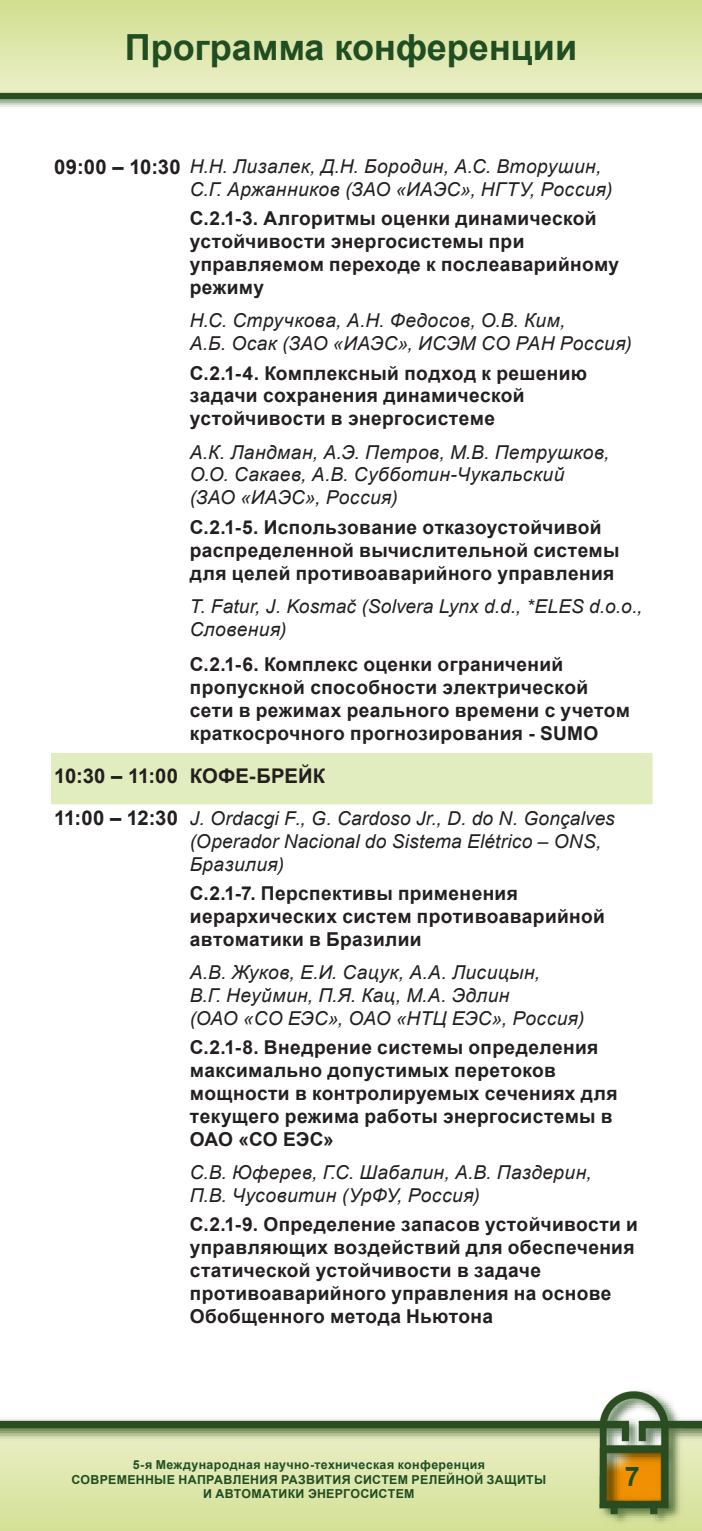
<style>
.page{position:relative;width:702px;height:1531px;background:#fff}
.page>*{position:absolute;margin:0;border:0;box-sizing:border-box;transform-origin:0 0}
.t1{font:700 36px "Arial";color:#214d23}
.t2{font:700 27px "Arial";color:#214d23}
.BASREC_table_data{font:700 20.25px "Arial";letter-spacing:.015em;color:#231f20}
.BASREC_table_text_bo{font:700 20.25px "Arial";color:#231f20}
.BASREC_table_text_bo-2{font:700 19.12px/22.9px "Arial";letter-spacing:.02em;color:#231f20}
.BASREC_table_text_it{font:italic 19.12px/22.9px "Arial";letter-spacing:.02em;color:#231f20}
.BASREC_table_text_it-2{font:700 19.12px/22.9px "Arial";letter-spacing:.02em;color:#231f20}
.t3{font:700 12.38px/14.8px "Arial";letter-spacing:.025em;color:#214d23;text-align:center}
</style>
<div class="page">
<img style="left:0;top:1390px;width:702px;height:141px">
<img style="left:0;top:0;width:702px;height:107px">
<div style="left:51px;top:753px;width:601px;height:51px;background:#e1ecbf"></div>
<h1 class="t1" style="left:125px;top:23px;width:454px">Программа конференции</h1>
<p class="BASREC_table_data" style="left:54px;top:153px;width:128px">09:00 – 10:30</p>
<p class="BASREC_table_text_it" style="left:190px;top:155px;width:424px">Н.Н. Лизалек, Д.Н. Бородин, А.С. Вторушин,<br>С.Г. Аржанников (ЗАО «ИАЭС», НГТУ, Россия)</p>
<p class="BASREC_table_text_bo-2" style="left:190px;top:208px;width:431px">С.2.1-3. Алгоритмы оценки динамической устойчивости энергосистемы при управляемом переходе к послеаварийному режиму</p>
<p class="BASREC_table_text_it" style="left:190px;top:309px;width:443px">Н.С. Стручкова, А.Н. Федосов, О.В. Ким,<br>А.Б. Осак (ЗАО «ИАЭС», ИСЭМ СО РАН Россия)</p>
<p class="BASREC_table_text_bo-2" style="left:190px;top:362px;width:399px">С.2.1-4. Комплексный подход к решению задачи сохранения динамической устойчивости в энергосистеме</p>
<p class="BASREC_table_text_it" style="left:190px;top:441px;width:421px">А.К. Ландман, А.Э. Петров, М.В. Петрушков,<br>О.О. Сакаев, А.В. Субботин-Чукальский (ЗАО «ИАЭС», Россия)</p>
<p class="BASREC_table_text_bo-2" style="left:190px;top:516px;width:431px">С.2.1-5. Использование отказоустойчивой распределенной вычислительной системы для целей противоаварийного управления</p>
<p class="BASREC_table_text_it" style="left:190px;top:595px;width:454px">T. Fatur, J. Kosmač (Solvera Lynx d.d., *ELES d.o.o.,<br>Словения)</p>
<p class="BASREC_table_text_it-2" style="left:190px;top:654px;width:442px">С.2.1-6. Комплекс оценки ограничений пропускной способности электрической сети в режимах реального времени с учетом краткосрочного прогнозирования - SUMO</p>
<p class="BASREC_table_data" style="left:54px;top:762px;width:125px">10:30 – 11:00</p>
<p class="BASREC_table_text_bo" style="left:190px;top:762px;width:137px">КОФЕ-БРЕЙК</p>
<p class="BASREC_table_data" style="left:54px;top:805px;width:125px">11:00 – 12:30</p>
<p class="BASREC_table_text_it" style="left:190px;top:807px;width:426px">J. Ordacgi F., G. Cardoso Jr., D. do N. Gonçalves (Operador Nacional do Sistema Elétrico – ONS,<br>Бразилия)</p>
<p class="BASREC_table_text_bo-2" style="left:190px;top:882px;width:416px">С.2.1-7. Перспективы применения иерархических систем противоаварийной автоматики в Бразилии</p>
<p class="BASREC_table_text_it" style="left:190px;top:961px;width:396px">А.В. Жуков, Е.И. Сацук, А.А. Лисицын,<br>В.Г. Неуймин, П.Я. Кац, М.А. Эдлин<br>(ОАО «СО ЕЭС», ОАО «НТЦ ЕЭС», Россия)</p>
<p class="BASREC_table_text_bo-2" style="left:190px;top:1036px;width:429px">С.2.1-8. Внедрение системы определения максимально допустимых перетоков мощности в контролируемых сечениях для текущего режима работы энергосистемы в ОАО «СО ЕЭС»</p>
<p class="BASREC_table_text_it" style="left:190px;top:1161px;width:403px">С.В. Юферев, Г.С. Шабалин, А.В. Паздерин,<br>П.В. Чусовитин (УрФУ, Россия)</p>
<p class="BASREC_table_text_bo-2" style="left:190px;top:1213px;width:449px">С.2.1-9. Определение запасов устойчивости и управляющих воздействий для обеспечения статической устойчивости в задаче противоаварийного управления на основе Обобщенного метода Ньютона</p>
<p class="t3" style="left:71px;top:1457px;width:476px">5-я Международная научно-техническая конференция<br>СОВРЕМЕННЫЕ НАПРАВЛЕНИЯ РАЗВИТИЯ СИСТЕМ РЕЛЕЙНОЙ ЗАЩИТЫ<br>И АВТОМАТИКИ ЭНЕРГОСИСТЕМ</p>
<h2 class="t2" style="left:625px;top:1458px;width:17px">7</h2>
</div>
